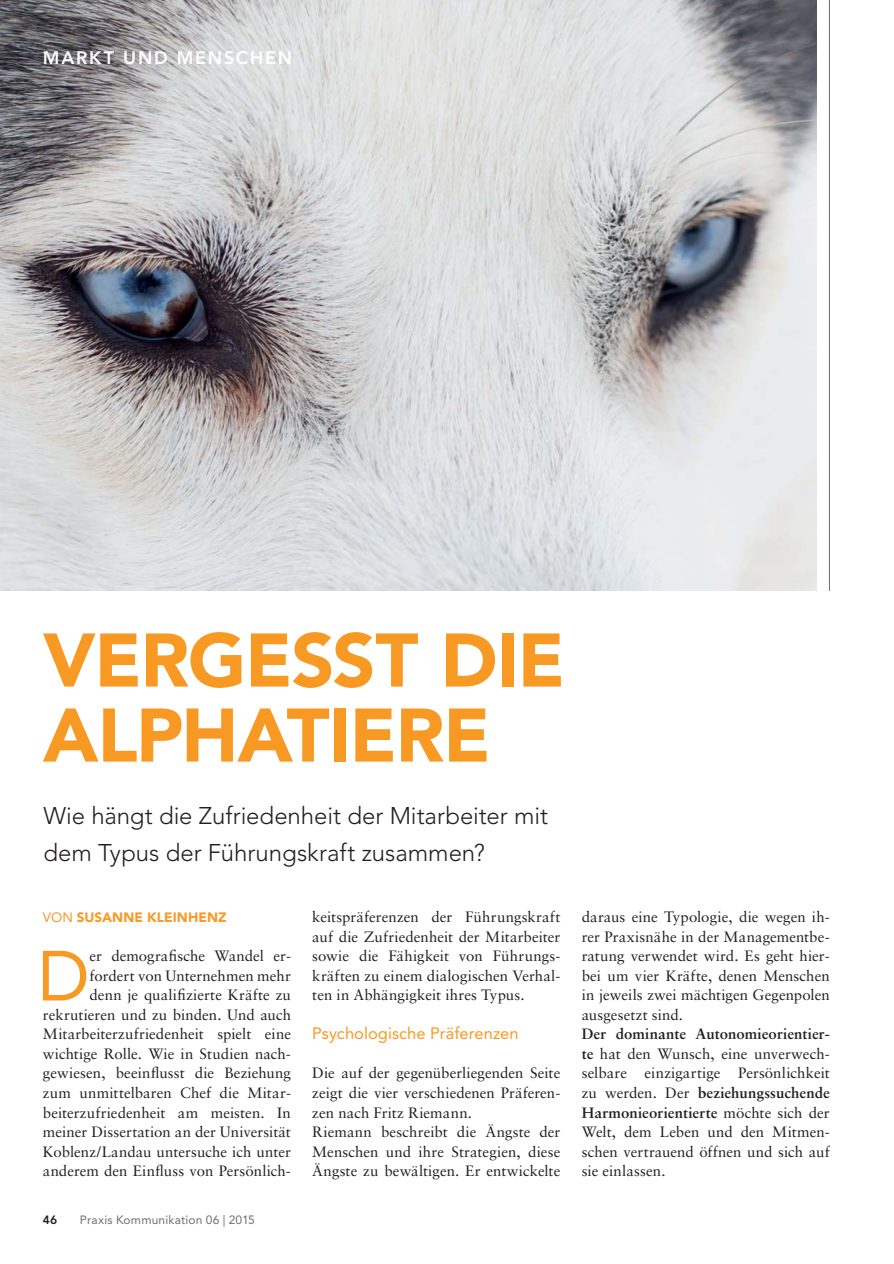
<style>
.page{position:relative;width:894px;height:1264px;background:#fff}
.page>*{position:absolute;margin:0;border:0;box-sizing:border-box;transform-origin:0 0}
.t1{font:900 75px/75px "Avenir LT Std";letter-spacing:-.015em;color:#f89923}
.t2{font:70.05px "Avenir LT Std";color:#f89923}
.t3{font:300 24px/37.5px "Avenir LT Std";color:#231f20}
.t4{font:800 18px "Avenir LT Std";letter-spacing:.1em;color:#fff}
.t5{font:16.5px "Avenir LT Std";letter-spacing:.005em;color:#f89923}
.t6{font:15px/19.5px "Sabon LT Std";color:#231f20;text-align:justify}
.t7{font:900 13.5px "Avenir LT Std";letter-spacing:.01em;color:#f89923}
.t8{font:12px "Avenir LT Std";letter-spacing:.015em;color:#6d6e70}
.t9{font:800 12px "Avenir LT Std";color:#231f20}
.s1{font-weight:400}
.s2{font-weight:700}
</style>
<div class="page">
<img style="left:0;top:0;width:816px;height:591px">
<hr style="left:829px;top:0;width:1px;height:591px;background:#6d6e70">
<p class="t4" style="left:43px;top:49px;width:251px">MARKT UND MENSCHEN</p>
<h1 class="t1" style="left:43px;top:626px;width:523px">VERGESST DIE<br>ALPHATIERE</h1>
<h3 class="t3" style="left:43px;top:798px;width:506px">Wie hängt die Zufriedenheit der Mitarbeiter mit dem Typus der Führungskraft zusammen?</h3>
<p class="t7" style="left:43px;top:911px;width:185px"><span class="s1">VON</span> SUSANNE KLEINHENZ</p>
<p class="t6" style="left:43px;top:947px;width:250px;text-align:right">er demografische Wandel er&shy;fordert von Unternehmen mehr<br>denn je qualifizierte Kräfte zu rekrutieren und zu binden. Und auch Mitarbeiterzufriedenheit spielt eine wichtige Rolle. Wie in Studien nach&shy;gewiesen, beeinflusst die Beziehung zum unmittelbaren Chef die Mitar&shy;beiterzufriedenheit am meisten. In meiner Dissertation an der Universität Koblenz/Landau untersuche ich unter anderem den Einfluss von Persönlich-</p>
<h2 class="t2" style="left:38px;top:942px;width:53px">D</h2>
<p class="t9" style="left:43px;top:1214px;width:16px">46</p>
<p class="t8" style="left:80px;top:1214px;width:177px">Praxis Kommunikation 06 | 2015</p>
<p class="t6" style="left:312px;top:908px;width:250px">keitspräferenzen der Führungskraft auf die Zufriedenheit der Mitarbeiter sowie die Fähigkeit von Führungs&shy;kräften zu einem dialogischen Verhal&shy;ten in Abhängigkeit ihres Typus.</p>
<p class="t5" style="left:312px;top:1025px;width:208px">Psychologische Präferenzen</p>
<p class="t6" style="left:312px;top:1064px;width:250px;text-align:left">Die auf der gegenüberliegenden Seite zeigt die vier verschiedenen Präferen&shy;zen nach Fritz Riemann.<br>Riemann beschreibt die Ängste der Menschen und ihre Strategien, diese Ängste zu bewältigen. Er entwickelte</p>
<p class="t6" style="left:581px;top:908px;width:250px">daraus eine Typologie, die wegen ih&shy;rer Praxisnähe in der Managementbe&shy;ratung verwendet wird. Es geht hier&shy;bei um vier Kräfte, denen Menschen in jeweils zwei mächtigen Gegenpolen ausgesetzt sind.</p>
<p class="t6" style="left:581px;top:1025px;width:250px"><span class="s2">Der dominante Autonomieorientier&shy;te</span> hat den Wunsch, eine unverwech&shy;selbare einzigartige Persönlichkeit zu werden. Der <span class="s2">beziehungssuchende Harmonieorientierte</span> möchte sich der Welt, dem Leben und den Mitmen&shy;schen vertrauend öffnen und sich auf sie einlassen.</p>
</div>
